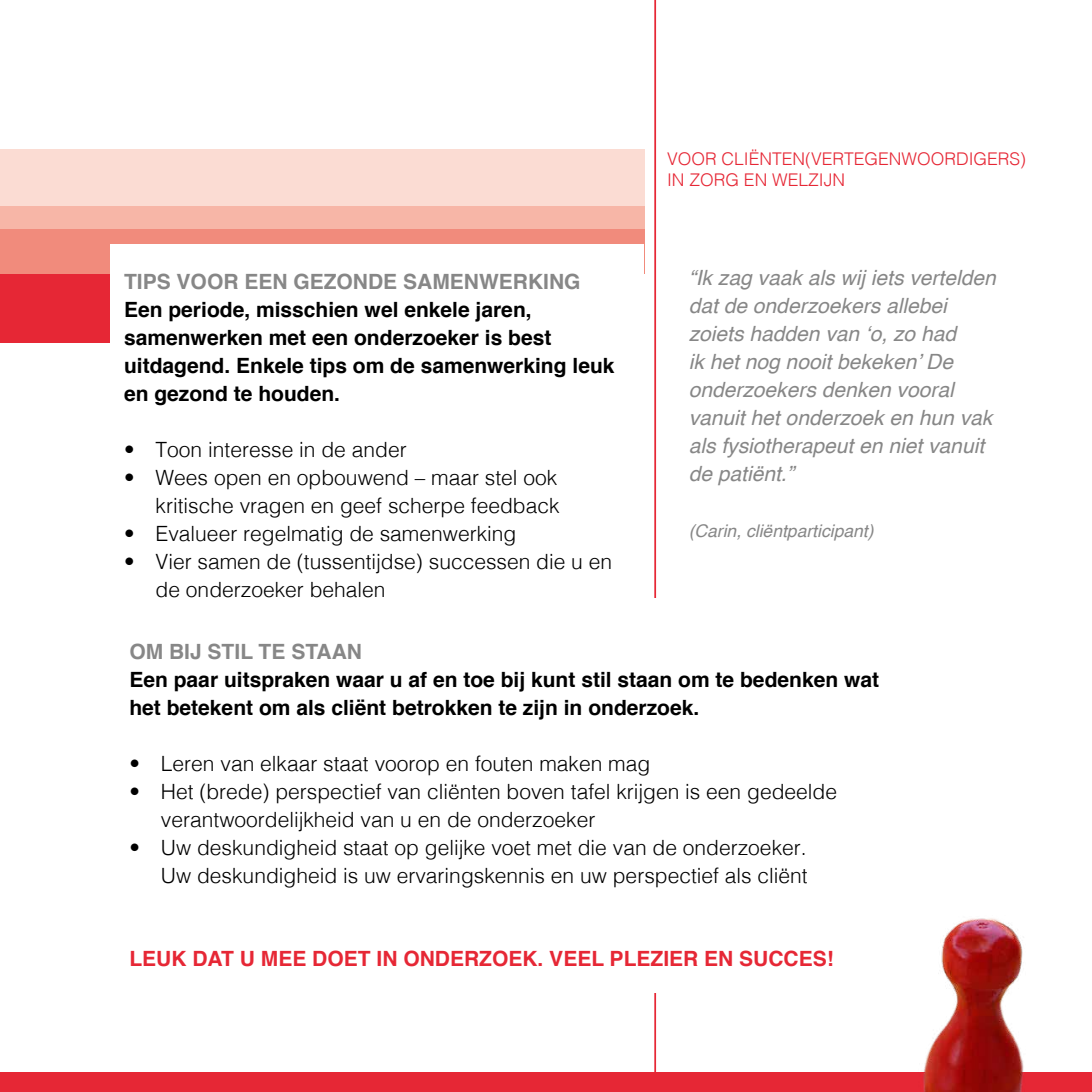
<style>
.page{position:relative;width:1092px;height:1092px;background:#fff}
.page>*{position:absolute;margin:0;border:0;box-sizing:border-box;transform-origin:0 0}
.t1{font:300 21px/28px "Helvetica";color:#000;text-align:right}
.t2{font:700 21px/28px "Helvetica";color:#000}
.t3{font:italic 21px/28px "Helvetica";color:#878787}
.t4{font:700 21px "Helvetica";color:#e62735}
.t5{font:700 21px "Helvetica";color:#878787}
.t6{font:300 17.5px/21px "Helvetica";color:#e62735}
.t7{font:italic 17.5px "Helvetica";color:#878787}
</style>
<div class="page">
<hr style="left:654px;top:0;width:2px;height:1091px;background:#e62735">
<div style="left:0;top:1071px;width:1091px;height:20px;background:#e62735"></div>
<div style="left:0;top:273px;width:613px;height:70px;background:#e62735"></div>
<div style="left:0;top:228px;width:644px;height:45px;background:#f18b7c"></div>
<div style="left:0;top:205px;width:644px;height:23px;background:#f7b6a7"></div>
<div style="left:0;top:149px;width:644px;height:56px;background:#fbdcd3"></div>
<div style="left:110px;top:598px;width:981px;height:394px;background:#fff"></div>
<div style="left:110px;top:244px;width:534px;height:403px;background:#fff"></div>
<img style="left:871px;top:918px;width:220px;height:173px">
<p class="t5" style="left:124px;top:265px;width:458px">TIPS VOOR EEN GEZONDE SAMENWERKING</p>
<p class="t2" style="left:124px;top:296px;width:492px">Een periode, misschien wel enkele jaren, samenwerken met een onderzoeker is best uitdagend. Enkele tips om de samenwerking leuk en gezond te houden.</p>
<p class="t1" style="left:124px;top:434px;width:284px">• Toon interesse in de ander</p>
<p class="t1" style="left:124px;top:462px;width:437px">• Wees open en opbouwend – maar stel ook kritische vragen en geef scherpe feedback</p>
<p class="t1" style="left:124px;top:518px;width:394px">• Evalueer regelmatig de samenwerking</p>
<p class="t1" style="left:156px;top:546px;width:458px;text-align:left;text-indent:-32px">• Vier samen de (tussentijdse) successen die u en de onderzoeker behalen</p>
<p class="t6" style="left:667px;top:147px;width:360px">VOOR CLIËNTEN(VERTEGENWOORDIGERS)<br>IN ZORG EN WELZIJN</p>
<p class="t3" style="left:688px;top:264px;width:308px">“Ik zag vaak als wij iets vertelden dat de onderzoekers allebei zoiets hadden van ‘o, zo had<br>ik het nog nooit bekeken’ De onderzoekers denken vooral vanuit het onderzoek en hun vak als fysiotherapeut en niet vanuit de patiënt.”</p>
<p class="t7" style="left:688px;top:517px;width:186px">(Carin, cliëntparticipant)</p>
<p class="t5" style="left:129px;top:635px;width:234px">OM BIJ STIL TE STAAN</p>
<p class="t2" style="left:129px;top:666px;width:751px">Een paar uitspraken waar u af en toe bij kunt stil staan om te bedenken wat het betekent om als cliënt betrokken te zijn in onderzoek.</p>
<p class="t1" style="left:129px;top:748px;width:522px">• Leren van elkaar staat voorop en fouten maken mag</p>
<p class="t1" style="left:161px;top:776px;width:677px;text-align:left;text-indent:-32px">• Het (brede) perspectief van cliënten boven tafel krijgen is een gedeelde verantwoordelijkheid van u en de onderzoeker</p>
<p class="t1" style="left:129px;top:832px;width:680px">• Uw deskundigheid staat op gelijke voet met die van de onderzoeker.<br>Uw deskundigheid is uw ervaringskennis en uw perspectief als cliënt</p>
<p class="t4" style="left:129px;top:941px;width:705px">LEUK DAT U MEE DOET IN ONDERZOEK. VEEL PLEZIER EN SUCCES!</p>
</div>
